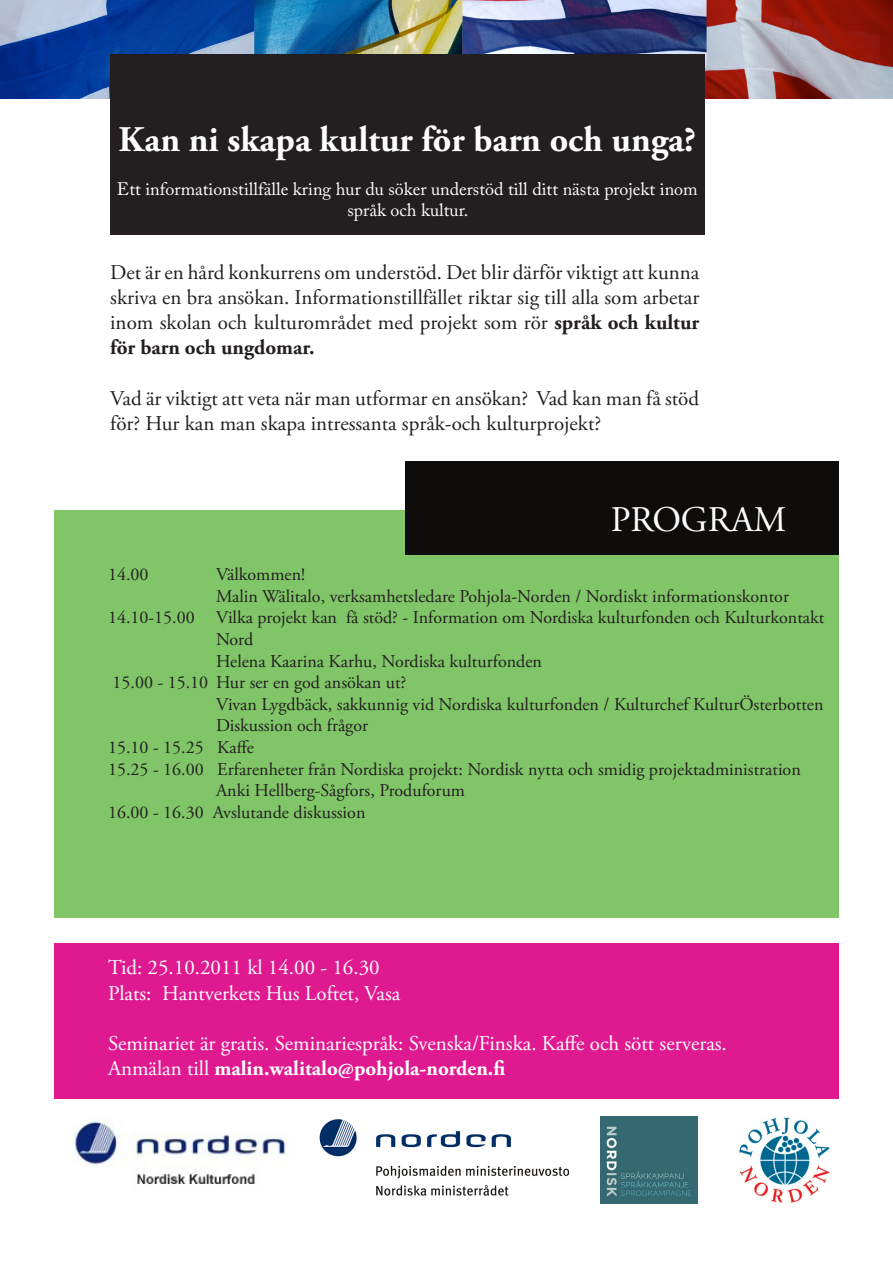
<style>
.page{position:relative;width:893px;height:1263px;background:#fff}
.page>*{position:absolute;margin:0;border:0;box-sizing:border-box;transform-origin:0 0}
.t1{font:700 36px "Adobe Garamond Pro";color:#fff}
.t2{font:36px "Adobe Garamond Pro";color:#fefefe}
.t3{font:21px/25.2px "Adobe Garamond Pro";color:#231f20;text-align:justify}
.t4{font:21px "Adobe Garamond Pro";color:#fff}
.t5{font:700 21px "Adobe Garamond Pro";color:#fff}
.t6{font:18px/21.6px "Adobe Garamond Pro";color:#231f20}
.t7{font:18px/21.6px "Adobe Caslon Pro";color:#fff;text-align:center}
.s1{font-weight:700}
.s2{font-weight:400}
</style>
<div class="page">
<div style="left:54px;top:511px;width:785px;height:407px;background:#80c568"></div>
<div style="left:54px;top:943px;width:785px;height:155px;background:#df1a90"></div>
<img style="left:0;top:0;width:893px;height:98px">
<div style="left:110px;top:54px;width:594px;height:180px;background:#231f20"></div>
<div style="left:405px;top:461px;width:434px;height:94px;background:#0f0d0b"></div>
<img style="left:320px;top:1119px;width:248px;height:77px">
<img style="left:739px;top:1117px;width:91px;height:86px">
<img style="left:73px;top:1121px;width:220px;height:63px">
<img style="left:601px;top:1116px;width:96px;height:88px">
<p class="t1" style="left:118px;top:119px;width:579px">Kan ni skapa kultur för barn och unga?</p>
<p class="t7" style="left:117px;top:178px;width:582px">Ett informationstillfälle kring hur du söker understöd till ditt nästa projekt inom språk och kultur.</p>
<p class="t3" style="left:110px;top:260px;width:591px">Det är en hård konkurrens om understöd. Det blir därför viktigt att kunna skriva en bra ansökan. Informationstillfället riktar sig till alla som arbetar inom skolan och kulturområdet med projekt som rör <span class="s1">språk och kultur för barn och ungdomar.</span></p>
<p class="t3" style="left:110px;top:386px;width:590px">Vad är viktigt att veta när man utformar en ansökan? Vad kan man få stöd för? Hur kan man skapa intressanta språk-och kulturprojekt?</p>
<p class="t2" style="left:611px;top:498px;width:177px">PROGRAM</p>
<p class="t6" style="left:108px;top:564px;width:42px">14.00</p>
<p class="t6" style="left:216px;top:564px;width:91px">Välkommen!</p>
<p class="t6" style="left:216px;top:586px;width:574px">Malin Wälitalo, verksamhetsledare Pohjola-Norden / Nordiskt informationskontor</p>
<p class="t6" style="left:216px;top:607px;width:610px;text-indent:-108px">14.10-15.00 Vilka projekt kan få stöd? - Information om Nordiska kulturfonden och Kulturkontakt<br>Nord</p>
<p class="t6" style="left:216px;top:651px;width:327px">Helena Kaarina Karhu, Nordiska kulturfonden</p>
<p class="t6" style="left:112px;top:672px;width:295px">15.00 - 15.10 Hur ser en god ansökan ut?</p>
<p class="t6" style="left:216px;top:694px;width:609px">Vivan Lygdbäck, sakkunnig vid Nordiska kulturfonden / Kulturchef KulturÖsterbotten</p>
<p class="t6" style="left:216px;top:715px;width:154px">Diskussion och frågor</p>
<p class="t6" style="left:108px;top:737px;width:147px">15.10 - 15.25 Kaffe</p>
<p class="t6" style="left:108px;top:759px;width:694px">15.25 - 16.00 Erfarenheter från Nordiska projekt: Nordisk nytta och smidig projektadministration</p>
<p class="t6" style="left:216px;top:780px;width:251px">Anki Hellberg-Sågfors, Produforum</p>
<p class="t6" style="left:108px;top:802px;width:259px">16.00 - 16.30 Avslutande diskussion</p>
<p class="t4" style="left:108px;top:955px;width:273px">Tid: 25.10.2011 kl 14.00 - 16.30</p>
<p class="t4" style="left:108px;top:980px;width:294px">Plats: Hantverkets Hus Loftet, Vasa</p>
<p class="t4" style="left:108px;top:1031px;width:620px">Seminariet är gratis. Seminariespråk: Svenska/Finska. Kaffe och sött serveras.</p>
<p class="t5" style="left:108px;top:1056px;width:399px"><span class="s2">Anmälan till</span> malin.walitalo@pohjola-norden.fi</p>
</div>
